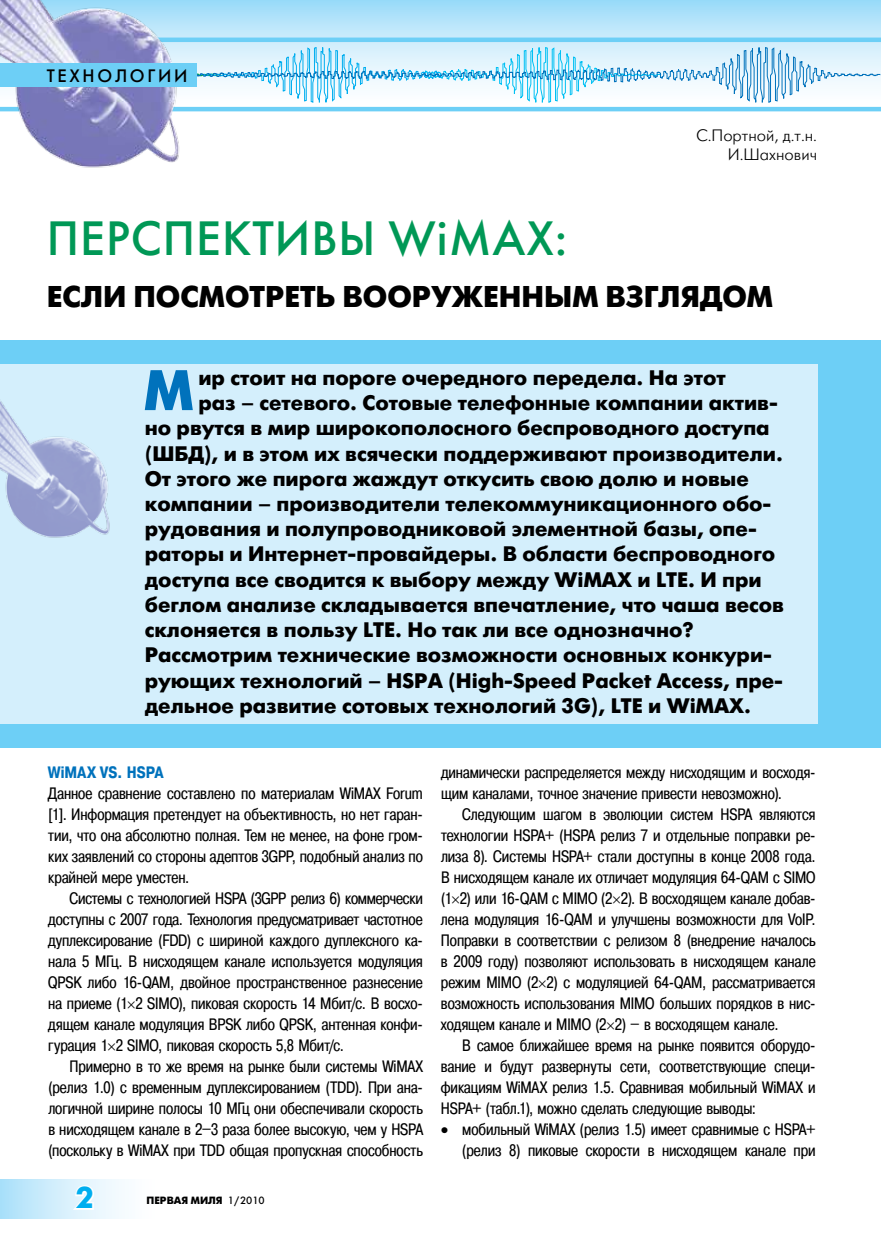
<style>
.page{position:relative;width:881px;height:1234px;background:#fff}
.page>*{position:absolute;margin:0;border:0;box-sizing:border-box;transform-origin:0 0}
.t1{font:700 57px "Futuris C";color:#0072bc}
.t2{font:48px "Futuris C";letter-spacing:.02em;color:#009856}
.t3{font:700 30px "Futuris C";letter-spacing:.11em;color:#000}
.t4{font:700 30px "Futuris C";color:#00aeef}
.t5{font:700 21px "Futuris C";color:#000}
.t6{font:18px "Futuris C";letter-spacing:.15em;color:#000}
.t7{font:16.5px/21px "Pragmatica Cond C";color:#000;text-align:justify}
.t8{font:16.5px/19.8px "Futuris Light C";color:#000;text-align:right}
.t9{font:700 16.5px "Pragmatica Cond C";letter-spacing:.005em;color:#0072bc}
.t10{font:700 10.5px "Futuris C";color:#000}
.s1{font-weight:400}
</style>
<div class="page">
<div style="left:0;top:1178px;width:159px;height:40px;background:linear-gradient(to right,#b1e2fa,#fff)"></div>
<svg style="left:69px;top:1183px;width:26px;height:29px"></svg>
<svg style="left:185px;top:0;width:695px;height:107px;background:#bae6fa"></svg>
<div style="left:0;top:340px;width:880px;height:395px;background:#6dcff6"></div>
<div style="left:0;top:364px;width:816px;height:371px;background:#d4effc"></div>
<img style="left:0;top:401px;width:110px;height:137px">
<div style="left:0;top:723px;width:880px;height:24px;background:#6dcff6"></div>
<hr style="left:0;top:38px;width:880px;height:4px;background:#6dcff6">
<hr style="left:0;top:107px;width:880px;height:4px;background:#6dcff6">
<svg style="left:185px;top:47px;width:695px;height:56px"></svg>
<img style="left:0;top:0;width:185px;height:168px">
<div style="left:0;top:63px;width:196px;height:24px;background:#6dcff6"></div>
<p class="t6" style="left:47px;top:64px;width:142px">технологии</p>
<h2 class="t2" style="left:47px;top:210px;width:521px">Персп ективы WiMAX:</h2>
<p class="t8" style="left:695px;top:125px;width:122px">С.Портной, д.т.н.<br>И.Шахнович</p>
<h3 class="t3" style="left:47px;top:280px;width:133px">если посмо</h3>
<h3 class="t3" style="left:249px;top:280px;width:116px">треть воор</h3>
<h3 class="t3" style="left:431px;top:280px;width:294px">уженн ым взглядом</h3>
<h1 class="t1" style="left:144px;top:358px;width:51px">М</h1>
<p class="t5" style="left:198px;top:366px;width:528px">ир стоит на пороге очередного передела. На этот</p>
<p class="t5" style="left:198px;top:391px;width:580px">раз – сетевого. Сотовые телефонные компании актив-</p>
<p class="t5" style="left:145px;top:416px;width:626px">но рвутся в мир широкополосного беспроводного доступа</p>
<p class="t5" style="left:145px;top:441px;width:639px">(ШБД), и в этом их всячески поддерживают производители.</p>
<p class="t5" style="left:145px;top:466px;width:605px">От этого же пирога жаждут откусить свою долю и новые</p>
<p class="t5" style="left:145px;top:492px;width:628px">компании – производители телекоммуникационного обо-</p>
<p class="t5" style="left:145px;top:517px;width:613px">рудования и полупроводниковой элементной базы, опе-</p>
<p class="t5" style="left:145px;top:542px;width:631px">раторы и Интернет-провайдеры. В области беспроводного</p>
<p class="t5" style="left:145px;top:567px;width:618px">доступа все сводится к выбору между WiMAX и LTE. И при</p>
<p class="t5" style="left:145px;top:592px;width:640px">беглом анализе складывается впечатление, что чаша весов</p>
<p class="t5" style="left:145px;top:618px;width:550px">склоняется в пользу LTE. Но так ли все однозначно?</p>
<p class="t5" style="left:145px;top:643px;width:628px">Рассмотрим технические возможности основных конкури-</p>
<p class="t5" style="left:145px;top:668px;width:639px">рующих технологий – HSPA (High-Speed Packet Access, пре-</p>
<p class="t5" style="left:145px;top:693px;width:607px">дельное развитие сотовых технологий 3G), LTE и WiMAX.</p>
<p class="t9" style="left:48px;top:762px;width:116px">WiMAX vs. HSPA</p>
<p class="t7" style="left:48px;top:782px;width:376px">Данное сравнение составлено по материалам WiMAX Forum [1]. Информация претендует на объективность, но нет гаран&shy;тии, что она абсолютно полная. Тем не менее, на фоне гром&shy;ких заявлений со стороны адептов 3GPP, подобный анализ по крайней мере уместен.</p>
<p class="t7" style="left:48px;top:887px;width:376px;text-indent:21px">Системы с технологией HSPA (3GPP релиз 6) коммерчески доступны с 2007 года. Технология предусматривает частотное дуплексирование (FDD) с шириной каждого дуплексного ка&shy;нала 5 МГц. В нисходящем канале используется модуляция QPSK либо 16-QAM, двойное пространственное разнесение на приеме (1 2 SIMO), пиковая скорость 14 Мбит/c. В восхо&shy;дящем канале модуляция BPSK либо QPSK, антенная конфи&shy;гурация 1 2 SIMO, пиковая скорость 5,8 Мбит/c.</p>
<p class="t7" style="left:48px;top:1055px;width:376px;text-indent:21px">Примерно в то же время на рынке были системы WiMAX (релиз 1.0) с временным дуплексированием (TDD). При ана&shy;логичной ширине полосы 10 МГц они обеспечивали скорость в нисходящем канале в 2–3 раза более высокую, чем у HSPA (поскольку в WiMAX при TDD общая пропускная способность</p>
<h3 class="t4" style="left:76px;top:1180px;width:19px">2</h3>
<p class="t10" style="left:146px;top:1194px;width:120px">ПЕРВАЯ МИЛЯ <span class="s1">1/2010</span></p>
<p class="t7" style="left:441px;top:761px;width:376px">динамически распределяется между нисходящим и восходя&shy;щим каналами, точное значение привести невозможно).</p>
<p class="t7" style="left:441px;top:803px;width:376px;text-indent:21px">Следующим шагом в эволюции систем HSPA являются технологии HSPA+ (HSPA релиз 7 и отдельные поправки ре&shy;лиза 8). Системы HSPA+ стали доступны в конце 2008 года.<br>В нисходящем канале их отличает модуляция 64-QAM с SIMO (1 2) или 16-QAM с MIMO (2 2). В восходящем канале добав&shy;лена модуляция 16-QAM и улучшены возможности для VoIP.<br>Поправки в соответствии с релизом 8 (внедрение началось в 2009 году) позволяют использовать в нисходящем канале режим MIMO (2 2) с модуляцией 64-QAM, рассматривается возможность использования MIMO больших порядков в нис&shy;ходящем канале и MIMO (2 2) – в восходящем канале.</p>
<p class="t7" style="left:441px;top:1034px;width:376px;text-indent:21px">В самое ближайшее время на рынке появится оборудо&shy;вание и будут развернуты сети, соответствующие специ&shy;фикациям WiMAX релиз 1.5. Сравнивая мобильный WiMAX и HSPA+ (табл.1), можно сделать следующие выводы:</p>
<p class="t7" style="left:441px;top:1118px;width:376px;text-align:right">• мобильный WiMAX (релиз 1.5) имеет сравнимые с HSPA+ (релиз 8) пиковые скорости в нисходящем канале при</p>
</div>
